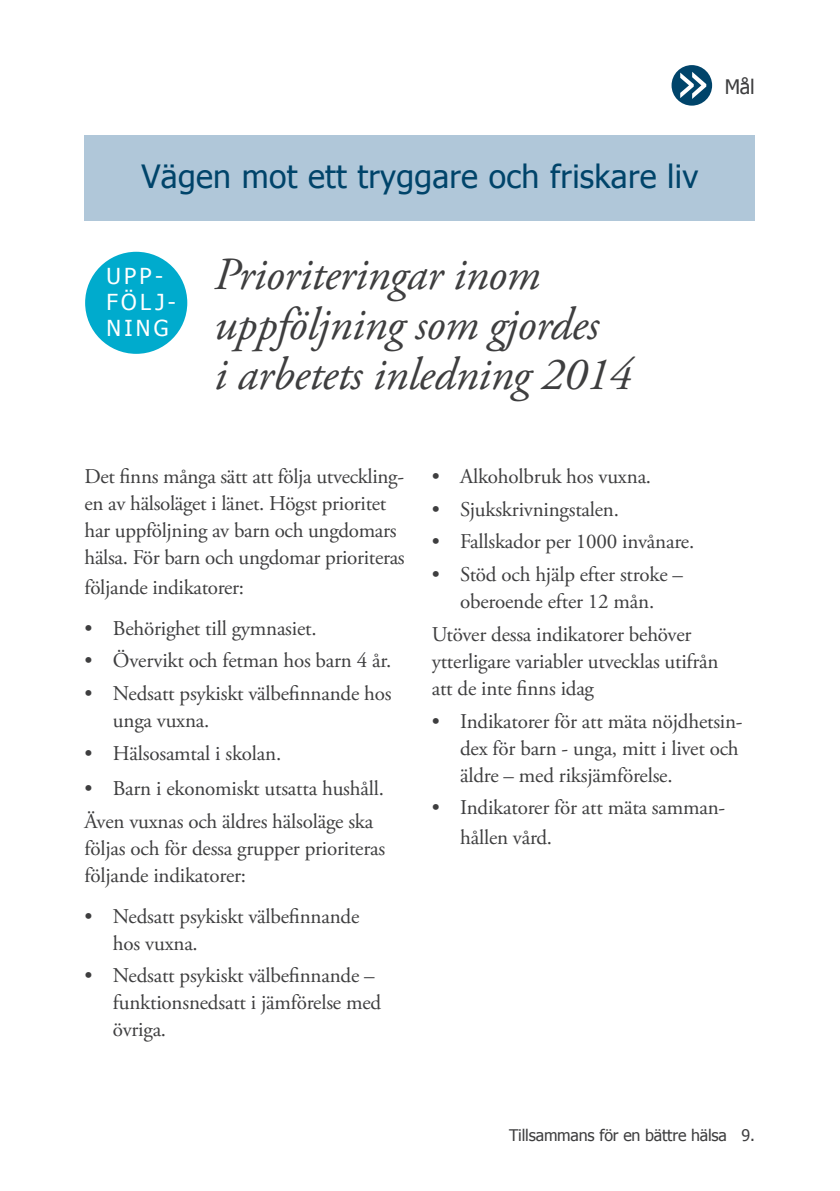
<style>
.page{position:relative;width:840px;height:1191px;background:#fff}
.page>*{position:absolute;margin:0;border:0;box-sizing:border-box;transform-origin:0 0}
.t1{font:italic 46px/50px "Adobe Garamond Pro";letter-spacing:-.01em;color:#3e3e3f}
.t2{font:32px "Tahoma";letter-spacing:.01em;color:#00446a}
.t3{font:22px/26px "Tahoma";letter-spacing:.15em;color:#fff}
.t4{font:21px/27px "Adobe Garamond Pro";letter-spacing:-.01em;color:#3e3e3f}
.t5{font:20px "Tahoma";color:#3e3e3f}
.t6{font:16px "Tahoma";letter-spacing:-.01em;color:#3e3e3f}
</style>
<div class="page">
<div style="left:85px;top:135px;width:669px;height:85px;background:#b0c7d9"></div>
<div style="left:85px;top:252px;width:102px;height:102px;background:#00abcd;border-radius:50%"></div>
<div style="left:671px;top:65px;width:40px;height:41px;background:#00446a;border-radius:50%"></div>
<svg style="left:680px;top:72px;width:26px;height:27px"></svg>
<h2 class="t2" style="left:141px;top:155px;width:558px">vägen mot ett tryggare och friskare liv</h2>
<p class="t3" style="left:106px;top:262px;width:71px">UPP-<br>FÖlJ&shy;nInG</p>
<h1 class="t1" style="left:214px;top:251px;width:419px">Prioriteringar inom uppföljning som gjordes<br>i arbetets inledning 2014</h1>
<p class="t5" style="left:724px;top:73px;width:32px">Mål</p>
<p class="t4" style="left:85px;top:463px;width:321px">Det finns många sätt att följa utveckling&shy;en av hälsoläget i länet. Högst prioritet har uppföljning av barn och ungdomars hälsa. För barn och ungdomar prioriteras</p>
<p class="t4" style="left:85px;top:574px;width:161px">följande indikatorer:</p>
<p class="t4" style="left:85px;top:615px;width:233px">• Behörighet till gymnasiet.</p>
<p class="t4" style="left:85px;top:648px;width:308px">• Övervikt och fetman hos barn 4 år.</p>
<p class="t4" style="left:113px;top:680px;width:280px;text-indent:-28px">• Nedsatt psykiskt välbefinnande hos unga vuxna.</p>
<p class="t4" style="left:85px;top:740px;width:198px">• Hälsosamtal i skolan.</p>
<p class="t4" style="left:85px;top:773px;width:301px;line-height:32.6px">• Barn i ekonomiskt utsatta hushåll.<br>Även vuxnas och äldres hälsoläge ska</p>
<p class="t4" style="left:85px;top:835px;width:302px">följas och för dessa grupper prioriteras följande indikatorer:</p>
<p class="t4" style="left:113px;top:903px;width:248px;text-indent:-28px">• Nedsatt psykiskt välbefinnande hos vuxna.</p>
<p class="t4" style="left:113px;top:963px;width:269px;text-indent:-28px">• Nedsatt psykiskt välbefinnande – funktionsnedsatt i jämförelse med övriga.</p>
<p class="t4" style="left:431px;top:463px;width:221px">• Alkoholbruk hos vuxna.</p>
<p class="t4" style="left:431px;top:496px;width:189px">• Sjukskrivningstalen.</p>
<p class="t4" style="left:431px;top:529px;width:264px">• Fallskador per 1000 invånare.</p>
<p class="t4" style="left:431px;top:562px;width:253px;text-align:center">• Stöd och hjälp efter stroke – oberoende efter 12 mån.</p>
<p class="t4" style="left:431px;top:621px;width:288px">Utöver dessa indikatorer behöver ytterligare variabler utvecklas utifrån att de inte finns idag</p>
<p class="t4" style="left:460px;top:708px;width:284px;text-indent:-28px">• Indikatorer för att mäta nöjdhetsin&shy;dex för barn - unga, mitt i livet och äldre – med riksjämförelse.</p>
<p class="t4" style="left:460px;top:793px;width:266px;line-height:30px;text-indent:-28px">• Indikatorer för att mäta samman&shy;hållen vård.</p>
<p class="t6" style="left:508px;top:1124px;width:247px">Tillsammans för en bättre hälsa 9.</p>
</div>
